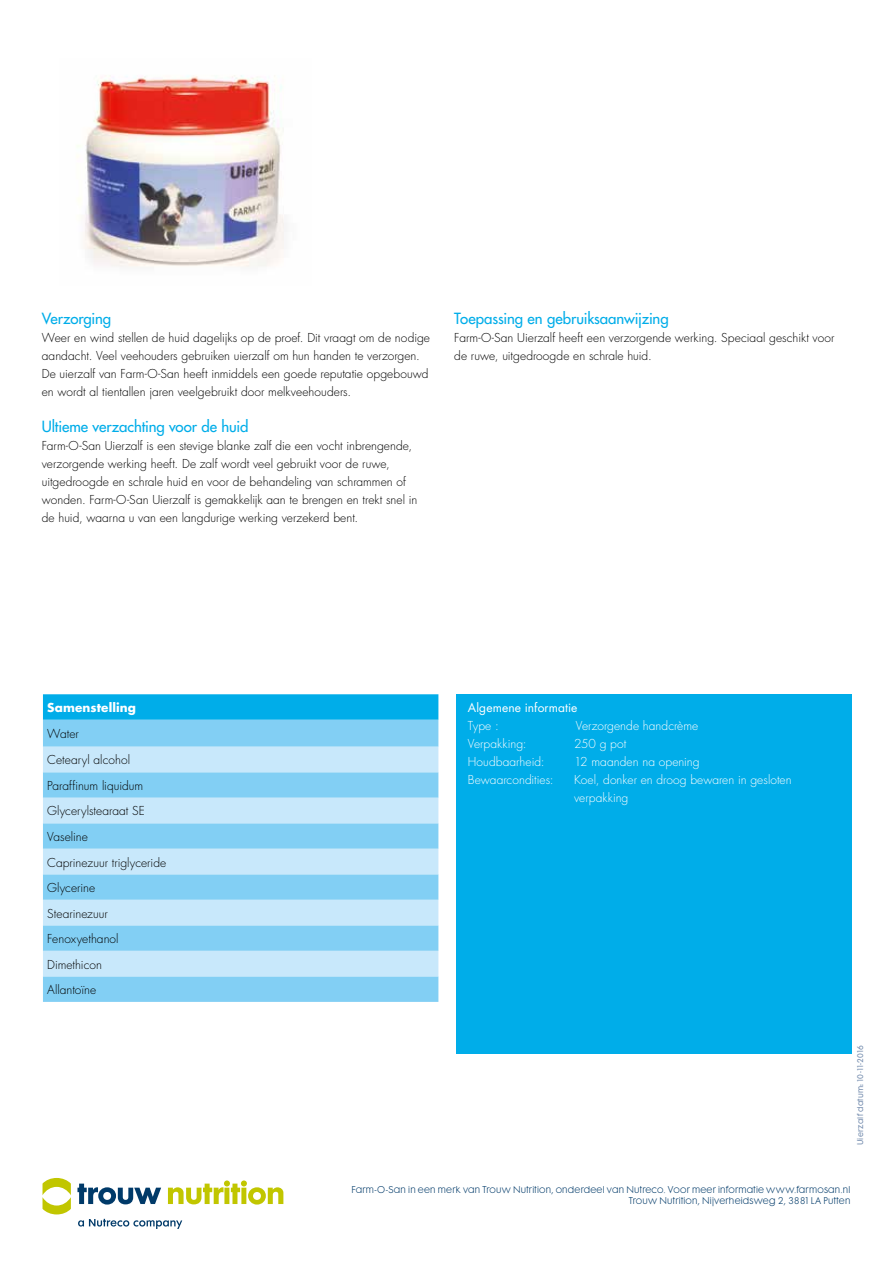
<style>
.page{position:relative;width:893px;height:1263px;background:#fff}
.page>*{position:absolute;margin:0;border:0;box-sizing:border-box;transform-origin:0 0}
.t1{font:500 15px "Futura Std";letter-spacing:-.005em;color:#00ade9}
.t2{font:300 12px/25.7px "Futura Std";letter-spacing:.005em;color:#000}
.t3{font:300 12px/18px "Futura Std";letter-spacing:.005em;color:#fff}
.t4{font:12px "Futura Std";letter-spacing:.01em;color:#fff}
.t5{font:700 12px "Futura Std";letter-spacing:.01em;color:#fff}
.t6{font:9px/10.8px "Futura Maxi CG Light";letter-spacing:.025em;color:#003a69;text-align:right}
.t7{font:7.5px "Futura Maxi";letter-spacing:.02em;color:#748cae}
</style>
<div class="page">
<img style="left:77px;top:75px;width:209px;height:192px">
<svg style="left:43px;top:694px;width:395px;height:26px;background:#05aee9"></svg>
<div style="left:43px;top:720px;width:395px;height:282px;background:#82cff4"></div>
<svg style="left:43px;top:747px;width:395px;height:229px;background:#a9ddf7"></svg>
<div style="left:456px;top:694px;width:396px;height:360px;background:#00ade9"></div>
<svg style="left:78px;top:1219px;width:104px;height:10px"></svg>
<svg style="left:43px;top:1178px;width:28px;height:36px"></svg>
<svg style="left:77px;top:1183px;width:84px;height:21px"></svg>
<svg style="left:168px;top:1180px;width:115px;height:24px"></svg>
<p class="t1" style="left:42px;top:309px;width:71px">Verzorging</p>
<p class="t2" style="left:42px;top:329px;width:390px;line-height:18px">Weer en wind stellen de huid dagelijks op de proef. Dit vraagt om de nodige aandacht. Veel veehouders gebruiken uierzalf om hun handen te verzorgen.<br>De uierzalf van Farm-O-San heeft inmiddels een goede reputatie opgebouwd en wordt al tientallen jaren veelgebruikt door melkveehouders.</p>
<p class="t1" style="left:42px;top:417px;width:208px">Ultieme verzachting voor de huid</p>
<p class="t2" style="left:42px;top:437px;width:377px;line-height:18px">Farm-O-San Uierzalf is een stevige blanke zalf die een vocht inbrengende, verzorgende werking heeft. De zalf wordt veel gebruikt voor de ruwe, uitgedroogde en schrale huid en voor de behandeling van schrammen of wonden. Farm-O-San Uierzalf is gemakkelijk aan te brengen en trekt snel in de huid, waarna u van een langdurige werking verzekerd bent.</p>
<p class="t1" style="left:454px;top:309px;width:216px">Toepassing en gebruiksaanwijzing</p>
<p class="t2" style="left:454px;top:329px;width:382px;line-height:18px">Farm-O-San Uierzalf heeft een verzorgende werking. Speciaal geschikt voor de ruwe, uitgedroogde en schrale huid.</p>
<p class="t5" style="left:47px;top:699px;width:90px">Samenstelling</p>
<p class="t2" style="left:47px;top:721px;width:121px">Water<br>Cetearyl alcohol<br>Paraffinum liquidum<br>Glycerylstearaat SE<br>Vaseline<br>Caprinezuur triglyceride<br>Glycerine<br>Stearinezuur<br>Fenoxyethanol<br>Dimethicon<br>Allantoïne</p>
<p class="t4" style="left:468px;top:700px;width:111px">Algemene informatie</p>
<p class="t3" style="left:468px;top:717px;width:33px">Type :</p>
<p class="t3" style="left:576px;top:717px;width:124px">Verzorgende handcrème</p>
<p class="t3" style="left:468px;top:735px;width:60px">Verpakking:</p>
<p class="t3" style="left:574px;top:735px;width:54px">250 g pot</p>
<p class="t3" style="left:468px;top:753px;width:78px">Houdbaarheid:</p>
<p class="t3" style="left:574px;top:753px;width:127px">12 maanden na opening</p>
<p class="t3" style="left:468px;top:771px;width:87px">Bewaarcondities:</p>
<p class="t3" style="left:574px;top:771px;width:219px">Koel, donker en droog bewaren in gesloten verpakking</p>
<p class="t7" style="left:855px;top:1145px;width:101px;rotate:-90deg">Uierzalf datum: 10-11-2016</p>
<p class="t6" style="left:351px;top:1184px;width:501px">Farm-O-San in een merk van Trouw Nutrition, onderdeel van Nutreco. Voor meer informatie www.farmosan.nl<br>Trouw Nutrition, Nijverheidsweg 2, 3881 LA Putten</p>
</div>
